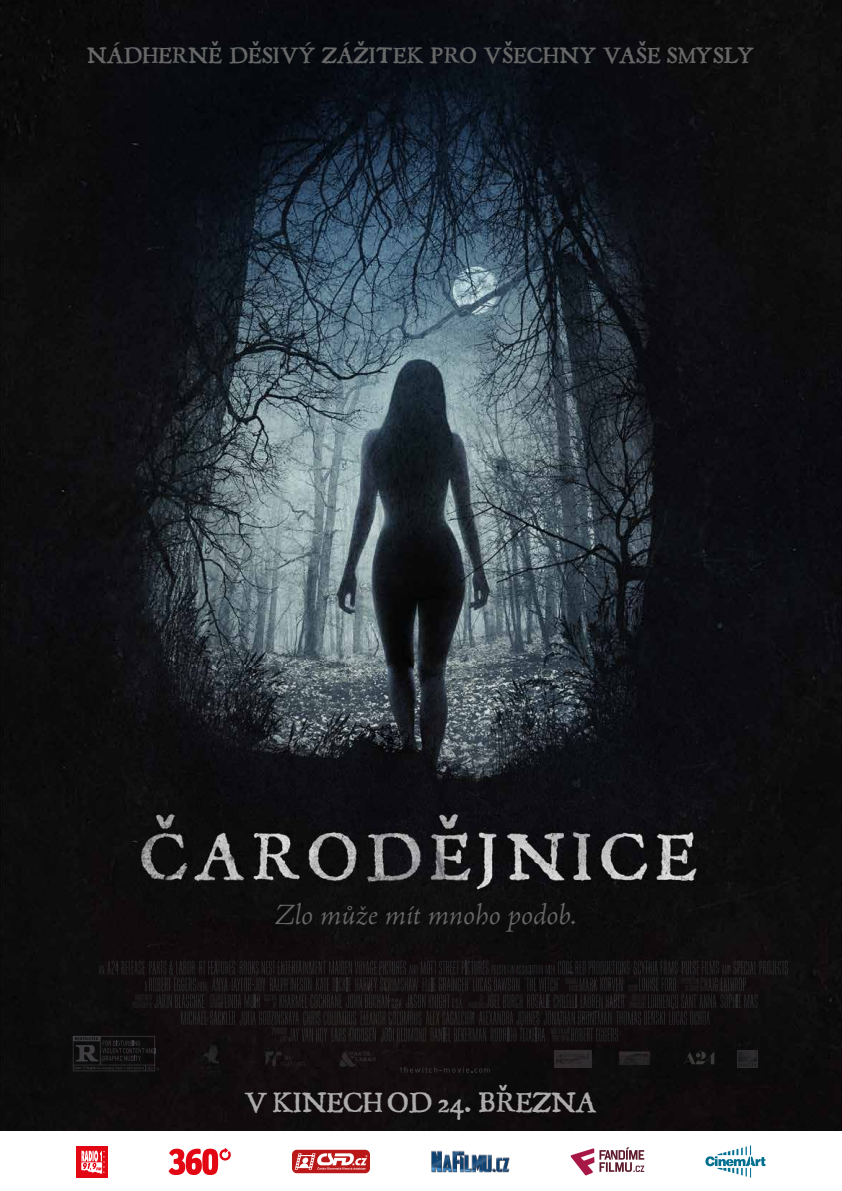
<style>
.page{position:relative;width:842px;height:1191px;background:#fff}
.page>*{position:absolute;margin:0;border:0;box-sizing:border-box;transform-origin:0 0}
.t1{font:italic 300 30px "Adobe Jenson Pro";letter-spacing:-.005em;color:#676867}
.t2{font:30px "JSL Ancient";color:#adabab}
.t3{font:30px "JSL Ancient";color:#adabab;scale:1.3 1}
.t4{font:24px "JSL Ancient";letter-spacing:.01em;color:#676867}
.t5{font:24px "JSL Ancient";letter-spacing:.01em;color:#676867;scale:1.3 1}
</style>
<div class="page">
<img style="left:0;top:0;width:842px;height:1130px">
<img style="left:135px;top:667px;width:572px;height:294px">
<img style="left:537px;top:1011px;width:8px;height:13px">
<img style="left:537px;top:994px;width:8px;height:14px">
<img style="left:710px;top:994px;width:6px;height:14px">
<img style="left:720px;top:994px;width:16px;height:14px">
<svg style="left:737px;top:994px;width:4px;height:14px"></svg>
<img style="left:744px;top:994px;width:6px;height:14px">
<img style="left:750px;top:994px;width:7px;height:14px">
<img style="left:537px;top:965px;width:8px;height:9px">
<img style="left:710px;top:960px;width:9px;height:14px">
<img style="left:733px;top:960px;width:8px;height:14px">
<img style="left:741px;top:960px;width:33px;height:14px">
<svg style="left:775px;top:960px;width:9px;height:14px"></svg>
<img style="left:785px;top:960px;width:5px;height:14px">
<img style="left:537px;top:977px;width:7px;height:14px">
<img style="left:710px;top:977px;width:3px;height:14px">
<img style="left:715px;top:977px;width:3px;height:14px">
<img style="left:731px;top:977px;width:15px;height:14px">
<svg style="left:721px;top:965px;width:10px;height:26px"></svg>
<img style="left:538px;top:1027px;width:3px;height:14px">
<img style="left:541px;top:1027px;width:4px;height:14px">
<svg style="left:545px;top:960px;width:165px;height:81px;background:#161314"></svg>
<svg style="left:684px;top:1051px;width:31px;height:13px"></svg>
<img style="left:73px;top:1035px;width:82px;height:36px">
<svg style="left:75px;top:1066px;width:24px;height:3px"></svg>
<img style="left:75px;top:1045px;width:23px;height:16px">
<svg style="left:99px;top:960px;width:438px;height:100px;background:#161214"></svg>
<img style="left:197px;top:1041px;width:29px;height:35px">
<img style="left:265px;top:1048px;width:41px;height:21px">
<img style="left:339px;top:1050px;width:38px;height:18px">
<svg style="left:400px;top:1066px;width:90px;height:6px"></svg>
<img style="left:618px;top:1048px;width:33px;height:21px">
<img style="left:737px;top:1050px;width:21px;height:17px">
<img style="left:555px;top:1050px;width:37px;height:17px">
<div style="left:77px;top:1146px;width:31px;height:31px;background:#e30613"></div>
<svg style="left:81px;top:1150px;width:24px;height:23px"></svg>
<div style="left:292px;top:1149px;width:78px;height:24px;background:#ba1818;border-radius:5px"></div>
<svg style="left:295px;top:1153px;width:72px;height:16px"></svg>
<img style="left:431px;top:1150px;width:78px;height:22px">
<svg style="left:705px;top:1145px;width:60px;height:32px"></svg>
<svg style="left:570px;top:1147px;width:74px;height:28px"></svg>
<svg style="left:169px;top:1148px;width:62px;height:27px"></svg>
<img style="left:111px;top:1066px;width:43px;height:4px">
<p class="t5" style="left:221px;top:46px;width:11px;rotate:-180deg">ˆ</p>
<p class="t5" style="left:262px;top:46px;width:11px;rotate:-180deg">ˆ</p>
<p class="t5" style="left:368px;top:46px;width:11px;rotate:-180deg">ˆ</p>
<p class="t5" style="left:515px;top:46px;width:11px;rotate:-180deg">ˆ</p>
<p class="t5" style="left:649px;top:46px;width:11px;rotate:-180deg">ˆ</p>
<p class="t4" style="left:87px;top:47px;width:669px">NA´DHERNE DESIVY ZAZITEK PRO VSECHNY VASE SMYSLY</p>
<p class="t4" style="left:304px;top:42px;width:49px">´ ´</p>
<p class="t1" style="left:275px;top:897px;width:303px">Zlo může mít mnoho podob.</p>
<p class="t3" style="left:511px;top:1091px;width:14px;rotate:-180deg">^</p>
<p class="t2" style="left:245px;top:1092px;width:354px">V KINECH OD 24. BREZNA</p>
</div>
